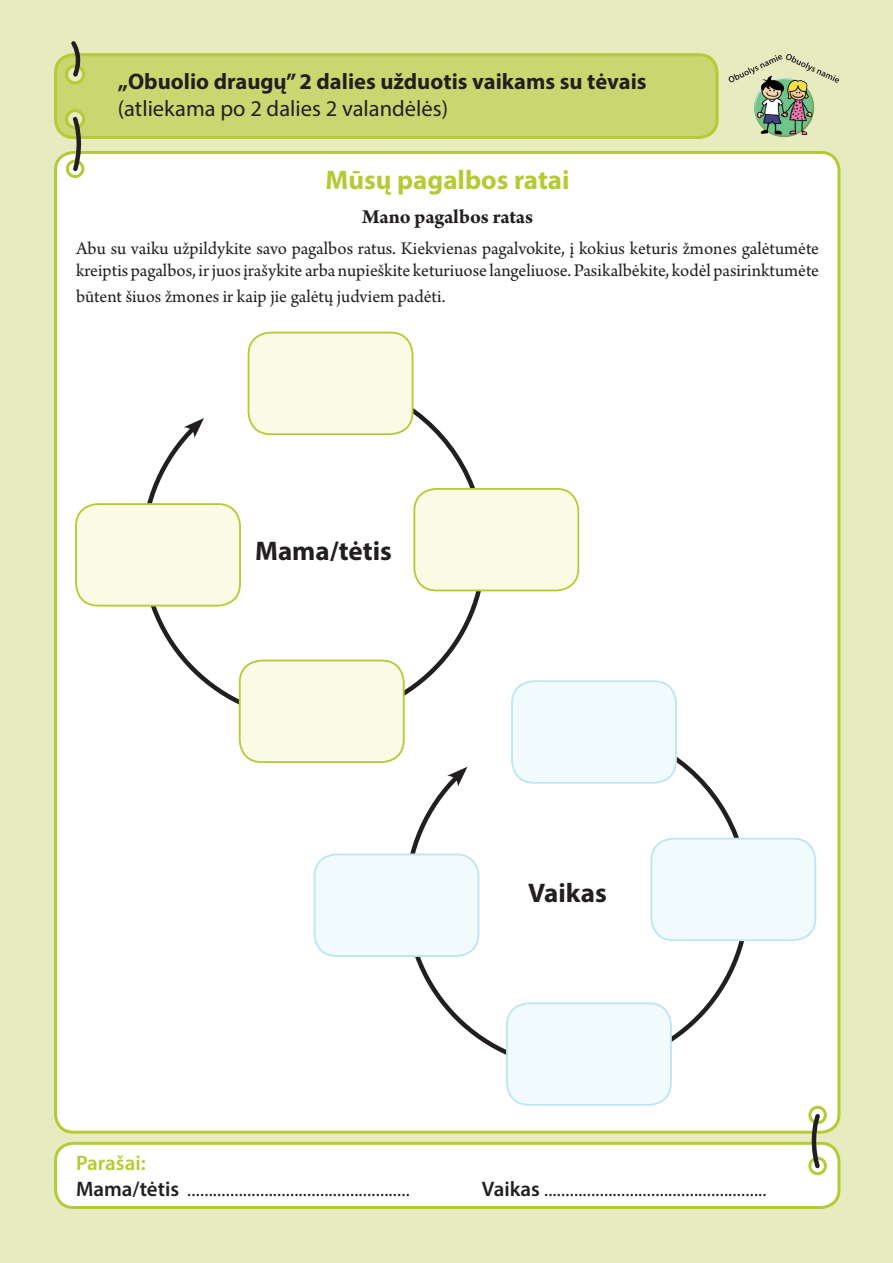
<style>
.page{position:relative;width:893px;height:1263px;background:#e6ecbf}
.page>*{position:absolute;margin:0;border:0;box-sizing:border-box;transform-origin:0 0}
.t1{font:700 27px "Myriad Pro";color:#b5ca34}
.Pa6{font:700 27px "Myriad Pro";color:#231f20}
.Pa6-2{font:700 22.5px "Myriad Pro";color:#231f20}
.t2{font:22.5px "Myriad Pro";color:#231f20}
.t3{font:21px "Arno Pro";color:#231f20}
.Pa1{font:700 21px "Arno Pro";letter-spacing:-.005em;color:#231f20}
.t4{font:600 21px "Myriad Pro";color:#b5ca34}
.Pa1-2{font:18.75px/22.5px "Arno Pro";color:#231f20}
.s1{font-family:"Myriad Pro";font-weight:600}
</style>
<div class="page">
<div style="left:56px;top:152px;width:783px;height:980px;background:#fff;border-radius:18px"></div>
<div style="left:56px;top:1143px;width:783px;height:64px;background:#fff;border-radius:18px"></div>
<div style="left:54px;top:1142px;width:786px;height:67px;border:3px solid #b5ca34;border-radius:18px"></div>
<svg style="left:54px;top:53px;width:665px;height:86px;background:#c7d66c"></svg>
<div style="left:66px;top:160px;width:18px;height:18px;border:3px solid #b5ca34;border-radius:50%"></div>
<img style="left:754px;top:83px;width:61px;height:54px">
<svg style="left:728px;top:54px;width:111px;height:29px"></svg>
<svg style="left:69px;top:41px;width:13px;height:39px"></svg>
<svg style="left:70px;top:115px;width:13px;height:59px"></svg>
<div style="left:808px;top:1157px;width:19px;height:18px;border:3px solid #b5ca34;border-radius:50%"></div>
<div style="left:808px;top:1106px;width:19px;height:18px;border:3px solid #b5ca34;border-radius:50%"></div>
<svg style="left:809px;top:1112px;width:14px;height:59px"></svg>
<svg style="left:139px;top:388px;width:349px;height:336px"></svg>
<svg style="left:184px;top:418px;width:20px;height:20px"></svg>
<div style="left:240px;top:660px;width:164px;height:102px;background:#fbfae4;border-radius:22px"></div>
<div style="left:239px;top:660px;width:166px;height:103px;border:2px solid #b5ca34;border-radius:22px"></div>
<div style="left:414px;top:489px;width:164px;height:101px;background:#fbfae4;border-radius:22px"></div>
<div style="left:413px;top:488px;width:166px;height:103px;border:2px solid #b5ca34;border-radius:22px"></div>
<div style="left:76px;top:504px;width:164px;height:102px;background:#fbfae4;border-radius:22px"></div>
<div style="left:75px;top:503px;width:166px;height:103px;border:2px solid #b5ca34;border-radius:22px"></div>
<div style="left:249px;top:333px;width:164px;height:101px;background:#fbfae4;border-radius:22px"></div>
<div style="left:248px;top:332px;width:165px;height:103px;border:2px solid #b5ca34;border-radius:22px"></div>
<svg style="left:402px;top:737px;width:350px;height:318px"></svg>
<svg style="left:447px;top:767px;width:20px;height:20px"></svg>
<div style="left:507px;top:1003px;width:164px;height:102px;background:#f1fafc;border-radius:22px"></div>
<div style="left:506px;top:1002px;width:166px;height:104px;border:2px solid #bde5f3;border-radius:22px"></div>
<div style="left:651px;top:839px;width:164px;height:101px;background:#f1fafc;border-radius:22px"></div>
<div style="left:650px;top:838px;width:166px;height:103px;border:2px solid #bde5f3;border-radius:22px"></div>
<div style="left:315px;top:854px;width:163px;height:102px;background:#f1fafc;border-radius:22px"></div>
<div style="left:314px;top:853px;width:165px;height:104px;border:2px solid #bde5f3;border-radius:22px"></div>
<div style="left:512px;top:681px;width:164px;height:102px;background:#f1fafc;border-radius:22px"></div>
<div style="left:511px;top:680px;width:166px;height:104px;border:2px solid #bde5f3;border-radius:22px"></div>
<p class="Pa6-2" style="left:118px;top:67px;width:530px">„Obuolio draugų” 2 dalies užduotis vaikams su tėvais</p>
<p class="t2" style="left:118px;top:95px;width:332px">(atliekama po 2 dalies 2 valandėlės)</p>
<p class="t1" style="left:326px;top:162px;width:245px">Mūsų pagalbos ratai</p>
<p class="Pa1" style="left:362px;top:204px;width:173px">Mano pagalbos ratas</p>
<p class="Pa1-2" style="left:76px;top:238px;width:745px">Abu su vaiku užpildykite savo pagalbos ratus. Kiekvienas pagalvokite, į kokius keturis žmones galėtumėte kreiptis pagalbos, ir juos įrašykite arba nupieškite keturiuose langeliuose. Pasikalbėkite, kodėl pasirinktumėte</p>
<p class="Pa1-2" style="left:76px;top:286px;width:371px">būtent šiuos žmones ir kaip jie galėtų judviem padėti.</p>
<p class="Pa6" style="left:255px;top:533px;width:138px">Mama/tėtis</p>
<p class="Pa6" style="left:528px;top:875px;width:80px">Vaikas</p>
<p class="t4" style="left:76px;top:1150px;width:71px">Parašai:</p>
<p class="t3" style="left:76px;top:1177px;width:336px"><span class="s1">Mama/tėtis</span> ....................................................</p>
<p class="t3" style="left:482px;top:1177px;width:286px"><span class="s1">Vaikas</span> ....................................................</p>
</div>
